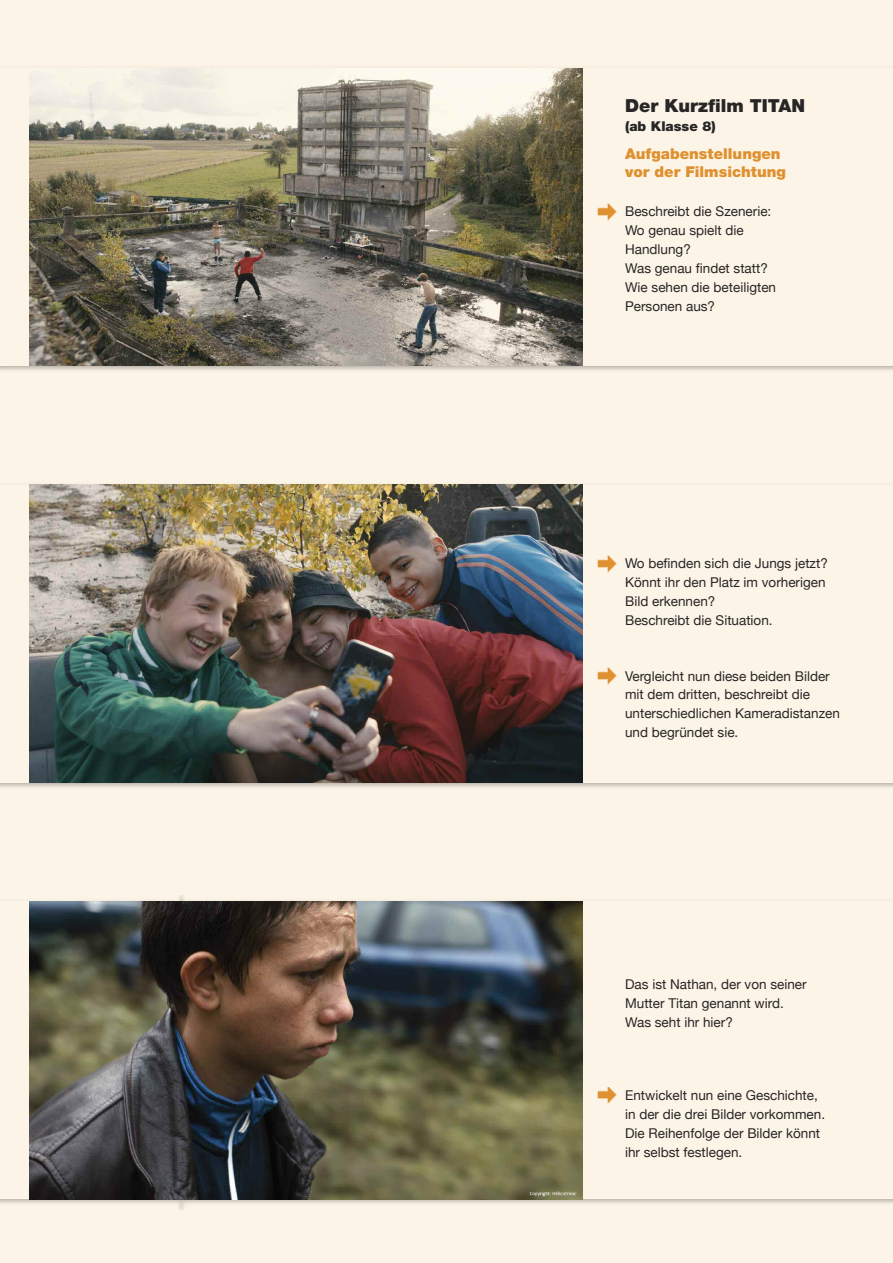
<style>
.page{position:relative;width:893px;height:1263px;background:#fcf5e7}
.page>*{position:absolute;margin:0;border:0;box-sizing:border-box;transform-origin:0 0}
.t1{font:900 18px "Helvetica Neue";color:#272526}
.t2{font:900 15px/18px "Helvetica Neue";color:#df9131}
.t3{font:13.5px/18.9px "Helvetica Neue";color:#272526}
.t4{font:900 13.5px "Helvetica Neue";color:#272526}
</style>
<div class="page">
<img style="left:0;top:896px;width:893px;height:314px">
<div style="left:0;top:901px;width:893px;height:298px;background:#fcf5e7"></div>
<img style="left:30px;top:68px;width:553px;height:298px">
<img style="left:597px;top:555px;width:20px;height:18px">
<img style="left:597px;top:203px;width:20px;height:18px">
<img style="left:597px;top:668px;width:20px;height:17px">
<img style="left:597px;top:1087px;width:20px;height:17px">
<img style="left:30px;top:485px;width:553px;height:297px">
<img style="left:30px;top:901px;width:553px;height:298px">
<h1 class="t1" style="left:625px;top:99px;width:182px">Der Kurzfilm TITAN</h1>
<p class="t4" style="left:625px;top:121px;width:92px">(ab Klasse 8)</p>
<p class="t2" style="left:625px;top:146px;width:162px">Aufgabenstellungen vor der Filmsichtung</p>
<p class="t3" style="left:625px;top:202px;width:153px">Beschreibt die Szenerie:<br>Wo genau spielt die<br>Handlung?<br>Was genau findet statt?<br>Wie sehen die beteiligten<br>Personen aus?</p>
<p class="t3" style="left:625px;top:554px;width:204px">Wo befinden sich die Jungs jetzt?<br>Könnt ihr den Platz im vorherigen<br>Bild erkennen?<br>Beschreibt die Situation.</p>
<p class="t3" style="left:625px;top:666px;width:216px">Vergleicht nun diese beiden Bilder mit dem dritten, beschreibt die unterschiedlichen Kameradistanzen und begründet sie.</p>
<p class="t3" style="left:625px;top:974px;width:183px">Das ist Nathan, der von seiner<br>Mutter Titan genannt wird.<br>Was seht ihr hier?</p>
<p class="t3" style="left:625px;top:1085px;width:202px">Entwickelt nun eine Geschichte, in der die drei Bilder vorkommen.<br>Die Reihenfolge der Bilder könnt ihr selbst festlegen.</p>
</div>
